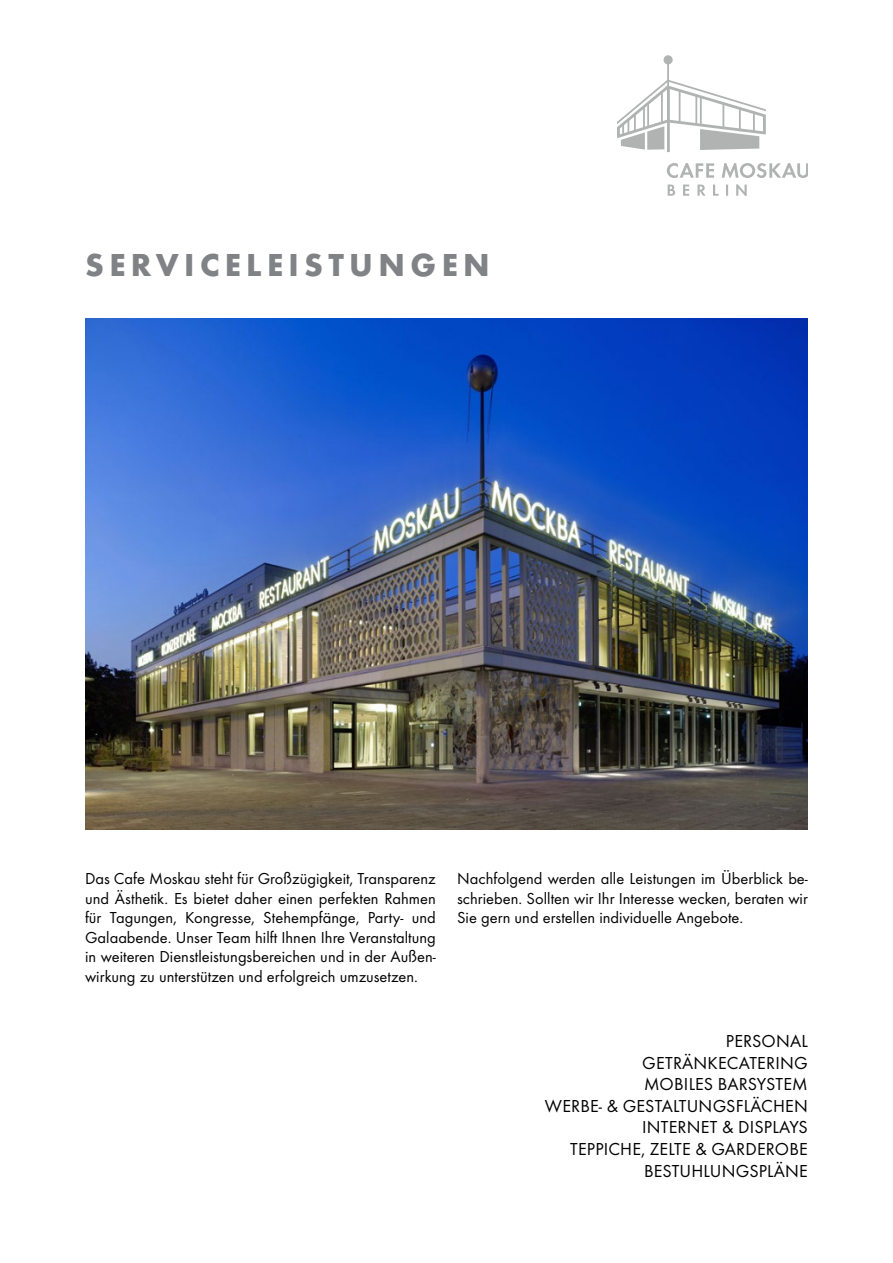
<style>
.page{position:relative;width:893px;height:1263px;background:#fff}
.page>*{position:absolute;margin:0;border:0;box-sizing:border-box;transform-origin:0 0}
.t1{font:700 33px "Function Pro";letter-spacing:.16em;color:#808285}
.t2{font:18px/21.6px "Function Pro";letter-spacing:.01em;color:#000}
.t3{font:16.5px/19.5px "Function Pro";color:#000;text-align:justify}
</style>
<div class="page">
<img style="left:85px;top:319px;width:723px;height:510px">
<svg style="left:667px;top:163px;width:141px;height:15px"></svg>
<svg style="left:668px;top:184px;width:79px;height:11px"></svg>
<hr style="left:667px;top:62px;width:2px;height:27px;background:#b1b3b3">
<div style="left:663px;top:55px;width:10px;height:9px;background:#b1b3b3;border-radius:50%"></div>
<hr style="left:667px;top:88px;width:3px;height:64px;background:#b1b3b3">
<svg style="left:617px;top:80px;width:149px;height:70px"></svg>
<h1 class="t1" style="left:85px;top:245px;width:406px">SERVICELEISTUNGEN</h1>
<p class="t3" style="left:85px;top:869px;width:352px">Das Cafe Moskau steht für Großzügigkeit, Transparenz und Ästhetik. Es bietet daher einen perfekten Rahmen für Tagungen, Kongresse, Stehempfänge, Party- und Galaabende. Unser Team hilft Ihnen Ihre Veranstaltung in weiteren Dienstleistungsbereichen und in der Außen&shy;wirkung zu unterstützen und erfolgreich umzusetzen.</p>
<p class="t3" style="left:457px;top:869px;width:352px">Nachfolgend werden alle Leistungen im Überblick be&shy;schrieben. Sollten wir Ihr Interesse wecken, beraten wir Sie gern und erstellen individuelle Angebote.</p>
<p class="t2" style="left:726px;top:1030px;width:10px">pers</p>
<p class="t2" style="left:761px;top:1030px;width:26px">onal</p>
<p class="t2" style="left:642px;top:1052px;width:50px">getränkecatering<br>Mobiles</p>
<p class="t2" style="left:718px;top:1073px;width:11px">Bars</p>
<p class="t2" style="left:757px;top:1073px;width:21px">ystem</p>
<p class="t2" style="left:545px;top:1095px;width:89px">werbe- &amp; gestaltungs</p>
<p class="t2" style="left:736px;top:1095px;width:61px">flächen</p>
<p class="t2" style="left:642px;top:1116px;width:11px">internet</p>
<p class="t2" style="left:722px;top:1116px;width:26px">&amp; displa</p>
<p class="t2" style="left:789px;top:1116px;width:17px">ys</p>
<p class="t2" style="left:570px;top:1138px;width:10px">teppic</p>
<p class="t2" style="left:620px;top:1138px;width:48px">he, zelte</p>
<p class="t2" style="left:695px;top:1138px;width:28px">&amp; garder</p>
<p class="t2" style="left:775px;top:1138px;width:32px">obe</p>
<p class="t2" style="left:644px;top:1160px;width:20px">bestu</p>
<p class="t2" style="left:691px;top:1160px;width:24px">hlungspläne</p>
</div>
